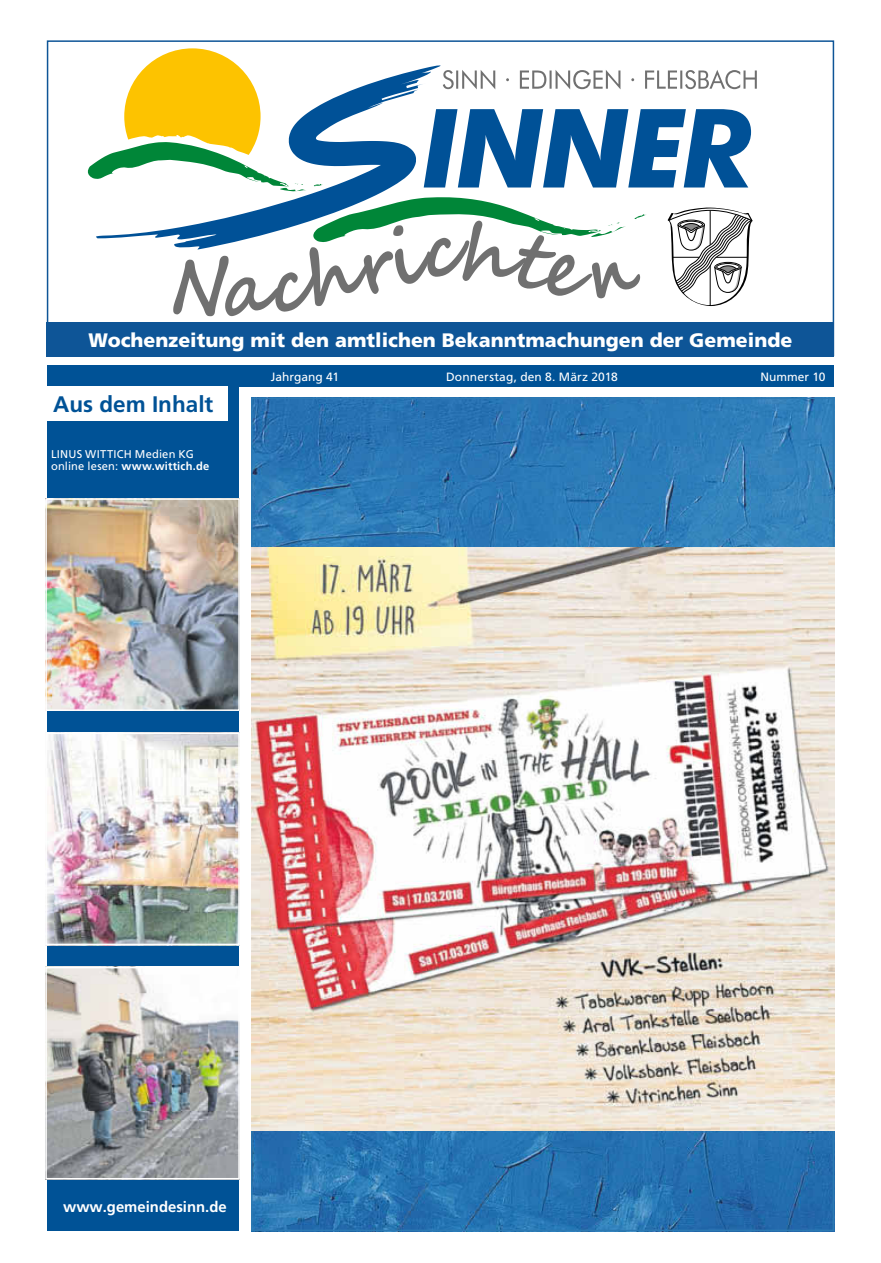
<style>
.page{position:relative;width:881px;height:1263px;background:#fff}
.page>*{position:absolute;margin:0;border:0;box-sizing:border-box;transform-origin:0 0}
.t1{font:700 22.5px "Frutiger LT";color:#005296}
.t2{font:900 19.5px "Frutiger LT";color:#fff}
.t3{font:700 15px "Frutiger LT";color:#fff}
.t4{font:12px "Frutiger LT";color:#fff}
.t5{font:11.25px/12.1px "Frutiger LT";letter-spacing:.02em;color:#fff}
.s1{font-weight:700}
</style>
<div class="page">
<div style="left:47px;top:366px;width:191px;height:865px;background:#005296"></div>
<div style="left:47px;top:387px;width:180px;height:34px;background:#fff"></div>
<div style="left:47px;top:322px;width:786px;height:34px;background:#0e5597"></div>
<svg style="left:87px;top:48px;width:669px;height:268px"></svg>
<div style="left:47px;top:40px;width:786px;height:316px;border:2px solid #0e5597"></div>
<div style="left:236px;top:366px;width:597px;height:21px;background:#005296"></div>
<img style="left:48px;top:501px;width:189px;height:207px">
<div style="left:45px;top:498px;width:195px;height:213px;border:2px solid #fff"></div>
<img style="left:48px;top:735px;width:189px;height:207px">
<div style="left:45px;top:732px;width:195px;height:213px;border:2px solid #fff"></div>
<img style="left:48px;top:970px;width:189px;height:206px">
<div style="left:45px;top:967px;width:195px;height:212px;border:2px solid #fff"></div>
<img style="left:254px;top:401px;width:576px;height:827px">
<img style="left:251px;top:548px;width:582px;height:582px">
<p class="t2" style="left:89px;top:328px;width:705px">Wochenzeitung mit den amtlichen Bekanntmachungen der Gemeinde</p>
<p class="t4" style="left:270px;top:370px;width:70px">Jahrgang 41</p>
<p class="t4" style="left:446px;top:370px;width:173px">Donnerstag, den 8. März 2018</p>
<p class="t4" style="left:760px;top:370px;width:67px">Nummer 10</p>
<p class="t1" style="left:53px;top:391px;width:162px">Aus dem Inhalt</p>
<p class="t5" style="left:51px;top:448px;width:160px">LINUS WITTICH Medien KG online lesen: <span class="s1">www.wittich.de</span></p>
<p class="t3" style="left:63px;top:1198px;width:165px">www.gemeindesinn.de</p>
</div>
